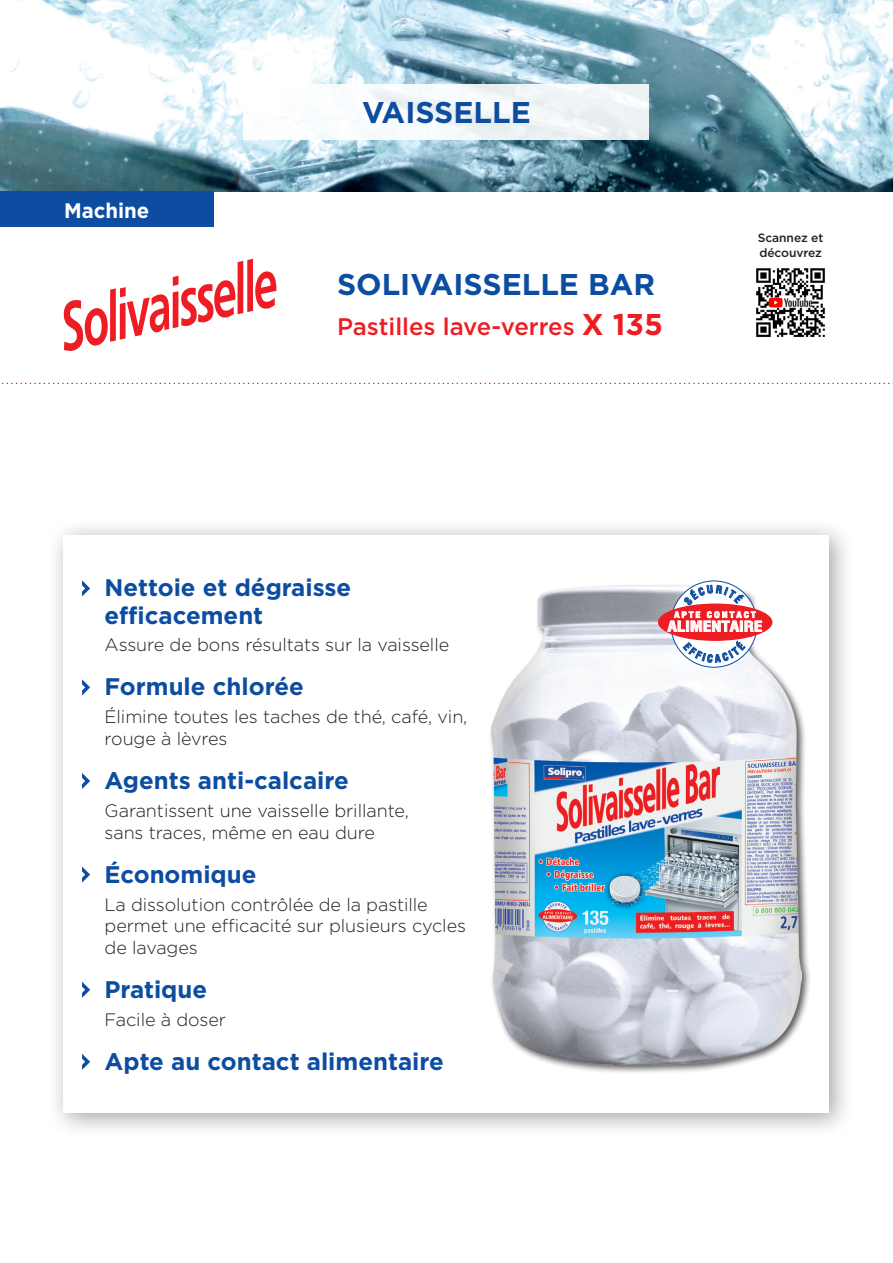
<style>
.page{position:relative;width:893px;height:1263px;background:#fff}
.page>*{position:absolute;margin:0;border:0;box-sizing:border-box;transform-origin:0 0}
.t1{font:700 30px "Gotham";color:#0d4da1}
.t2{font:700 24px/27px "Gotham";color:#0d4da1}
.t3{font:500 24px "Gotham";color:#ee1d23}
.t4{font:700 21px "Gotham";color:#fff}
.t5{font:300 18px/21.6px "Gotham";letter-spacing:-.005em;color:#231f20}
.t6{font:700 condensed 13.95px "Helvetica";color:#fff;scale:1.2 1}
.t7{font:500 12px/14.4px "Gotham";letter-spacing:-.005em;color:#231f20}
.t8{font:700 condensed 7.8px "Helvetica";letter-spacing:.22em;color:#fff;scale:1.2 1}
.s1{font-weight:700;font-size:30px}
</style>
<div class="page">
<img style="left:0;top:0;width:893px;height:191px">
<svg style="left:1px;top:383px;width:892px;height:1px"></svg>
<div style="left:244px;top:84px;width:405px;height:56px;background:linear-gradient(to right,#feffff,#ebf1f3)"></div>
<div style="left:47px;top:518px;width:808px;height:620px;background:#231f20;opacity:.4"></div>
<div style="left:64px;top:535px;width:765px;height:577px;background:#fff"></div>
<svg style="left:82px;top:580px;width:8px;height:16px"></svg>
<svg style="left:82px;top:679px;width:8px;height:16px"></svg>
<svg style="left:82px;top:773px;width:8px;height:16px"></svg>
<svg style="left:82px;top:866px;width:8px;height:17px"></svg>
<svg style="left:82px;top:982px;width:8px;height:16px"></svg>
<svg style="left:82px;top:1054px;width:8px;height:16px"></svg>
<div style="left:0;top:191px;width:214px;height:36px;background:#0d4da1"></div>
<img style="left:756px;top:268px;width:69px;height:69px">
<svg style="left:64px;top:259px;width:212px;height:92px"></svg>
<div style="left:489px;top:584px;width:322px;height:491px;background:#231f20;opacity:.75"></div>
<img style="left:492px;top:587px;width:309px;height:478px">
<svg style="left:671px;top:581px;width:86px;height:86px"></svg>
<div style="left:658px;top:603px;width:114px;height:38px;background:#ee1d23;border-radius:50%"></div>
<svg style="left:684px;top:585px;width:60px;height:20px"></svg>
<svg style="left:683px;top:641px;width:62px;height:21px"></svg>
<p class="t4" style="left:64px;top:196px;width:87px">Machine</p>
<h1 class="t1" style="left:362px;top:93px;width:170px">VAISSELLE</h1>
<h1 class="t1" style="left:337px;top:265px;width:320px">SOLIVAISSELLE BAR</h1>
<h2 class="t3" style="left:337px;top:311px;width:327px">Pastilles lave-verres <span class="s1">X 135</span></h2>
<p class="t7" style="left:758px;top:231px;width:67px">Scannez et découvrez</p>
<h2 class="t2" style="left:105px;top:574px;width:248px">Nettoie et dégraisse efficacement</h2>
<p class="t5" style="left:105px;top:634px;width:346px">Assure de bons résultats sur la vaisselle</p>
<h2 class="t2" style="left:105px;top:673px;width:201px">Formule chlorée</h2>
<p class="t5" style="left:105px;top:706px;width:364px">Élimine toutes les taches de thé, café, vin, rouge à lèvres</p>
<h2 class="t2" style="left:105px;top:767px;width:246px">Agents anti-calcaire</h2>
<p class="t5" style="left:105px;top:799px;width:306px">Garantissent une vaisselle brillante, sans traces, même en eau dure</p>
<h2 class="t2" style="left:105px;top:860px;width:153px">Économique</h2>
<p class="t5" style="left:105px;top:893px;width:363px">La dissolution contrôlée de la pastille permet une efficacité sur plusieurs cycles de lavages</p>
<h2 class="t2" style="left:105px;top:976px;width:104px">Pratique</h2>
<p class="t5" style="left:105px;top:1008px;width:123px">Facile à doser</p>
<h2 class="t2" style="left:105px;top:1048px;width:341px">Apte au contact alimentaire</h2>
<p class="t8" style="left:674px;top:610px;width:69px">APTE CONTACT</p>
<p class="t6" style="left:668px;top:618px;width:80px">ALIMENTAIRE</p>
</div>
